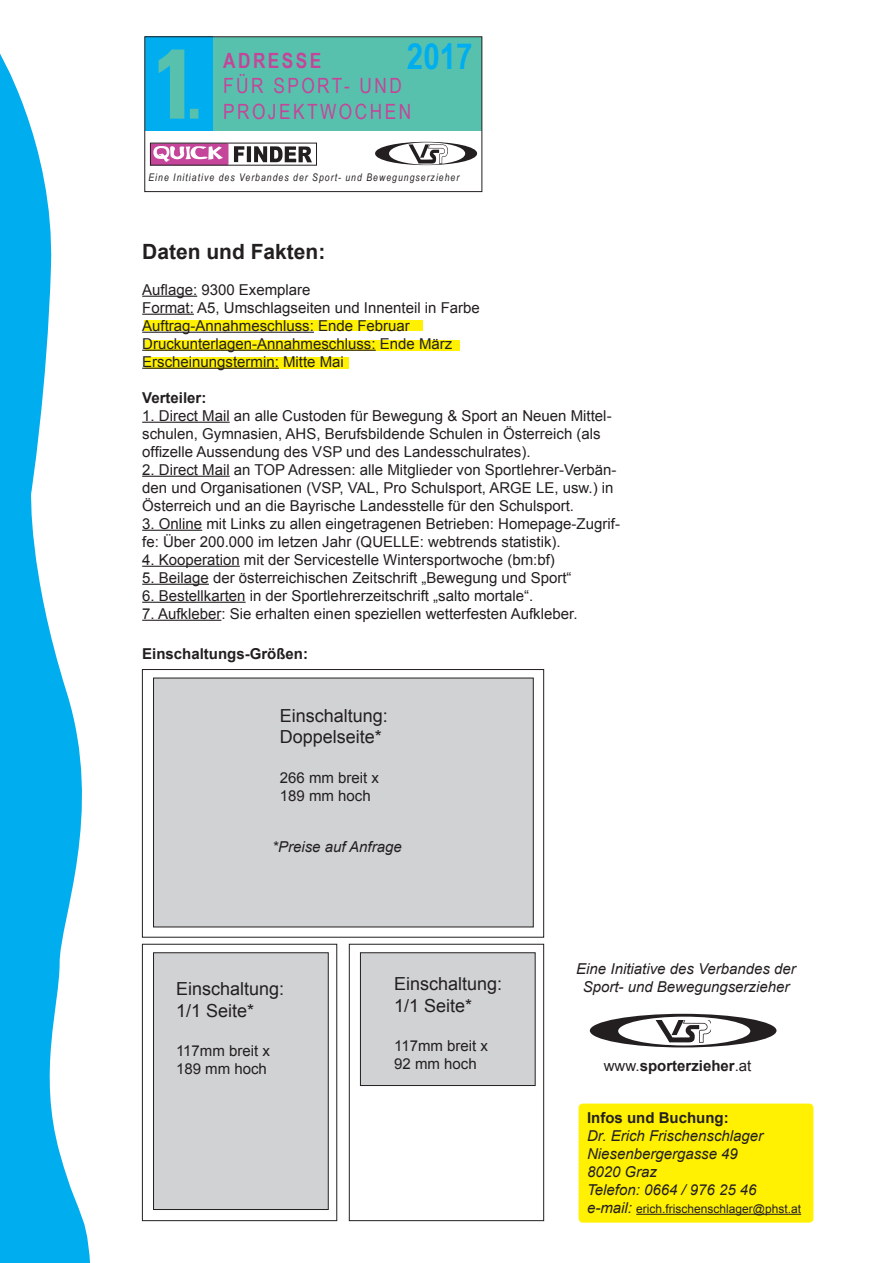
<style>
.page{position:relative;width:893px;height:1263px;background:#fff}
.page>*{position:absolute;margin:0;border:0;box-sizing:border-box;transform-origin:0 0}
.t1{font:700 36px "Arial Narrow";color:#00aeef}
.t2{font:21px/25.2px "Arial Narrow";letter-spacing:.12em;color:#c44599}
.t3{font:700 21px "Arial";color:#231f20}
.t4{font:700 21px "Arial Narrow";letter-spacing:.12em;color:#c44599}
.t5{font:18px/21.6px "Arial";color:#231f20}
.t6{font:15px/18px "Arial";color:#231f20}
.t7{font:italic 15px/18px "Arial";color:#231f20;text-align:center}
.t8{font:700 15px "Arial";color:#231f20}
.t9{font:12px "Arial";color:#231f20}
.t10{font:italic 10.5px "Arial Narrow";letter-spacing:.1em;color:#231f20}
.s1{font-weight:400}
.s2{font-style:italic;font-size:15px}
</style>
<div class="page">
<div style="left:145px;top:320px;width:278px;height:11px;background:#fff101"></div>
<div style="left:579px;top:1103px;width:234px;height:119px;background:#fff101;border-radius:4px"></div>
<div style="left:146px;top:358px;width:203px;height:11px;background:#fff101"></div>
<div style="left:146px;top:340px;width:314px;height:11px;background:#fff101"></div>
<hr style="left:142px;top:296px;width:55px;height:1px;background:#231f20">
<hr style="left:142px;top:314px;width:52px;height:1px;background:#231f20">
<hr style="left:142px;top:332px;width:172px;height:1px;background:#231f20">
<hr style="left:142px;top:350px;width:234px;height:1px;background:#231f20">
<hr style="left:142px;top:368px;width:137px;height:1px;background:#231f20">
<hr style="left:142px;top:422px;width:88px;height:1px;background:#231f20">
<hr style="left:142px;top:476px;width:88px;height:1px;background:#231f20">
<hr style="left:142px;top:530px;width:60px;height:1px;background:#231f20">
<hr style="left:142px;top:566px;width:98px;height:1px;background:#231f20">
<hr style="left:142px;top:584px;width:67px;height:1px;background:#231f20">
<hr style="left:142px;top:602px;width:104px;height:1px;background:#231f20">
<hr style="left:142px;top:620px;width:79px;height:1px;background:#231f20">
<div style="left:590px;top:1014px;width:186px;height:33px;background:#231f20;border-radius:50%"></div>
<div style="left:618px;top:1017px;width:132px;height:28px;background:#fff;border-radius:50%"></div>
<img style="left:655px;top:1020px;width:56px;height:22px">
<hr style="left:636px;top:1214px;width:165px;height:1px;background:#231f20">
<svg style="left:0;top:53px;width:90px;height:1210px;fill:#00aeef"></svg>
<div style="left:200px;top:37px;width:282px;height:94px;background:#58c1ae"></div>
<div style="left:145px;top:37px;width:67px;height:94px;background:#00aeef"></div>
<svg style="left:159px;top:50px;width:39px;height:69px"></svg>
<div style="left:150px;top:143px;width:78px;height:22px;background:#c44599"></div>
<div style="left:150px;top:143px;width:167px;height:23px;border:1px solid #231f20"></div>
<svg style="left:153px;top:143px;width:159px;height:22px"></svg>
<svg style="left:376px;top:143px;width:100px;height:21px"></svg>
<div style="left:375px;top:142px;width:102px;height:23px;border:2px solid #231f20;border-radius:50%"></div>
<div style="left:390px;top:143px;width:74px;height:21px;background:#fff;border-radius:50%"></div>
<div style="left:389px;top:142px;width:76px;height:23px;border:2px solid #fff;border-radius:50%"></div>
<img style="left:409px;top:145px;width:39px;height:18px">
<div style="left:145px;top:37px;width:337px;height:155px;border:1px solid #231f20"></div>
<div style="left:142px;top:944px;width:195px;height:277px;border:1px solid #231f20"></div>
<div style="left:154px;top:953px;width:174px;height:256px;background:#d1d2d4"></div>
<div style="left:153px;top:952px;width:175px;height:258px;border:1px solid #231f20"></div>
<div style="left:349px;top:944px;width:195px;height:277px;border:1px solid #231f20"></div>
<div style="left:360px;top:953px;width:175px;height:132px;background:#d1d2d4"></div>
<div style="left:360px;top:952px;width:175px;height:134px;border:1px solid #231f20"></div>
<div style="left:142px;top:669px;width:402px;height:268px;border:1px solid #231f20"></div>
<div style="left:154px;top:678px;width:379px;height:249px;background:#d1d2d4"></div>
<h1 class="t1" style="left:407px;top:29px;width:67px">2017</h1>
<h2 class="t4" style="left:223px;top:45px;width:100px">ADRESSE</h2>
<h2 class="t2" style="left:223px;top:73px;width:190px">FÜR SPORT- UND<br>PROJEKTWOCHEN</h2>
<p class="t10" style="left:148px;top:170px;width:312px">Eine Initiative des Verbandes der Sport- und Bewegungserzieher</p>
<h2 class="t3" style="left:142px;top:237px;width:185px">Daten und Fakten:</h2>
<p class="t6" style="left:142px;top:280px;width:339px">Auflage: 9300 Exemplare<br>Format: A5, Umschlagseiten und Innenteil in Farbe Auftrag-Annahmeschluss: Ende Februar Druckunterlagen-Annahmeschluss: Ende März Erscheinungstermin: Mitte Mai</p>
<p class="t8" style="left:142px;top:387px;width:66px">Verteiler:</p>
<p class="t6" style="left:142px;top:406px;width:471px">1. Direct Mail an alle Custoden für Bewegung &amp; Sport an Neuen Mittel&shy;schulen, Gymnasien, AHS, Berufsbildende Schulen in Österreich (als offizelle Aussendung des VSP und des Landesschulrates).</p>
<p class="t6" style="left:142px;top:460px;width:476px">2. Direct Mail an TOP Adressen: alle Mitglieder von Sportlehrer-Verbän&shy;den und Organisationen (VSP, VAL, Pro Schulsport, ARGE LE, usw.) in<br>Österreich und an die Bayrische Landesstelle für den Schulsport.</p>
<p class="t6" style="left:142px;top:514px;width:479px">3. Online mit Links zu allen eingetragenen Betrieben: Homepage-Zugrif&shy;fe: Über 200.000 im letzen Jahr (QUELLE: webtrends statistik).</p>
<p class="t6" style="left:142px;top:550px;width:414px">4. Kooperation mit der Servicestelle Wintersportwoche (bm:bf)</p>
<p class="t6" style="left:142px;top:568px;width:431px">5. Beilage der österreichischen Zeitschrift „Bewegung und Sport“</p>
<p class="t6" style="left:142px;top:586px;width:392px">6. Bestellkarten in der Sportlehrerzeitschrift „salto mortale“.</p>
<p class="t6" style="left:142px;top:604px;width:437px">7. Aufkleber: Sie erhalten einen speziellen wetterfesten Aufkleber.</p>
<p class="t8" style="left:142px;top:644px;width:167px">Einschaltungs-Größen:</p>
<p class="t5" style="left:280px;top:705px;width:110px">Einschaltung:<br>Doppelseite*</p>
<p class="t6" style="left:280px;top:769px;width:101px">266 mm breit x<br>189 mm hoch</p>
<p class="t7" style="left:272px;top:838px;width:131px">*Preise auf Anfrage</p>
<p class="t5" style="left:176px;top:978px;width:110px">Einschaltung:<br>1/1 Seite*</p>
<p class="t6" style="left:176px;top:1042px;width:95px">117mm breit x<br>189 mm hoch</p>
<p class="t5" style="left:394px;top:973px;width:110px">Einschaltung:<br>1/1 Seite*</p>
<p class="t6" style="left:394px;top:1037px;width:95px">117mm breit x<br>92 mm hoch</p>
<p class="t7" style="left:576px;top:960px;width:221px">Eine Initiative des Verbandes der<br>Sport- und Bewegungserzieher</p>
<p class="t8" style="left:604px;top:1055px;width:149px"><span class="s1">www.</span>sporterzieher<span class="s1">.at</span></p>
<p class="t8" style="left:587px;top:1108px;width:143px">Infos und Buchung:</p>
<p class="t7" style="left:587px;top:1127px;width:178px;text-align:left">Dr. Erich Frischenschlager<br>Niesenbergergasse 49<br>8020 Graz<br>Telefon: 0664 / 976 25 46</p>
<p class="t9" style="left:587px;top:1201px;width:216px"><span class="s2">e-mail:</span> erich.frischenschlager@phst.at</p>
</div>
